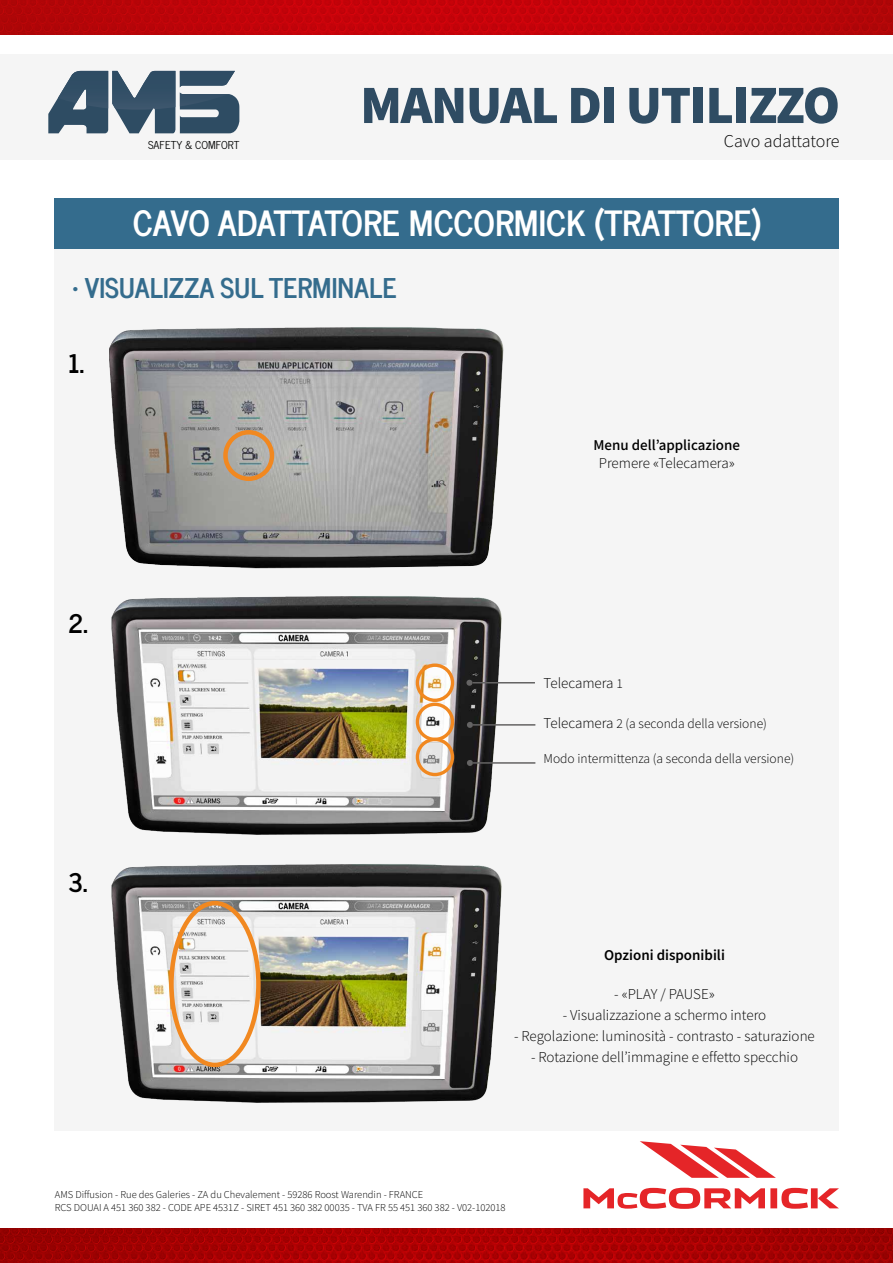
<style>
.page{position:relative;width:893px;height:1263px;background:#fff}
.page>*{position:absolute;margin:0;border:0;box-sizing:border-box;transform-origin:0 0}
.t1{font:900 54px "Mada";letter-spacing:-.025em;color:#2f4c63}
.t2{font:700 34.5px "News Cycle";color:#fff}
.t3{font:700 27px "News Cycle";color:#346c8d}
.t4{font:700 25.5px "News Cycle";color:#000}
.t5{font:300 18px "Mada";letter-spacing:-.005em;color:#000}
.t6{font:300 15px "Mada";color:#000}
.t7{font:500 15px "Mada";color:#000}
.t8{font:600 15px "Mada";color:#000}
.t9{font:300 13.5px "Mada";color:#000}
.t10{font:10.8px "News Cycle";color:#010202}
.t11{font:300 10.5px/12.6px "Mada";color:#000}
.s1{font-size:13.5px}
.s2{font-size:15px}
</style>
<div class="page">
<img style="left:0;top:1228px;width:892px;height:35px">
<img style="left:0;top:0;width:892px;height:35px">
<svg style="left:892px;top:1228px;width:1px;height:35px"></svg>
<hr style="left:892px;top:0;width:1px;height:35px;background:#ad0607">
<div style="left:0;top:54px;width:893px;height:106px;background:#f5f5f5"></div>
<hr style="left:892px;top:54px;width:1px;height:106px;background:#e6e6e7">
<svg style="left:48px;top:71px;width:191px;height:62px"></svg>
<img style="left:58px;top:71px;width:50px;height:37px">
<svg style="left:583px;top:1188px;width:256px;height:21px"></svg>
<svg style="left:640px;top:1141px;width:136px;height:37px"></svg>
<div style="left:55px;top:198px;width:784px;height:932px;background:#f5f5f5"></div>
<div style="left:55px;top:198px;width:784px;height:51px;background:#346c8d"></div>
<img style="left:109px;top:327px;width:395px;height:242px">
<svg style="left:223px;top:430px;width:51px;height:51px;background:#b99f84"></svg>
<img style="left:111px;top:596px;width:425px;height:239px">
<img style="left:111px;top:864px;width:391px;height:239px">
<svg style="left:416px;top:663px;width:38px;height:113px"></svg>
<svg style="left:466px;top:759px;width:7px;height:7px"></svg>
<hr style="left:473px;top:762px;width:62px;height:2px;background:#646363">
<svg style="left:466px;top:721px;width:7px;height:7px"></svg>
<hr style="left:473px;top:724px;width:62px;height:2px;background:#646363">
<svg style="left:466px;top:679px;width:7px;height:7px"></svg>
<hr style="left:472px;top:682px;width:63px;height:1px;background:#646363">
<div style="left:169px;top:901px;width:92px;height:166px;border:4px solid #f18820;border-radius:50%"></div>
<p class="t10" style="left:148px;top:135px;width:93px">SAFETY &amp; COMFORT</p>
<h1 class="t1" style="left:360px;top:73px;width:481px">MANUAL DI UTILIZZO</h1>
<p class="t5" style="left:724px;top:132px;width:117px">Cavo adattatore</p>
<h2 class="t2" style="left:133px;top:193px;width:630px">CAVO ADATTATORE MCCORMICK (TRATTORE)</h2>
<h3 class="t3" style="left:72px;top:264px;width:326px">• VISUALIZZA SUL TERMINALE</h3>
<h3 class="t4" style="left:68px;top:341px;width:17px">1.</h3>
<p class="t7" style="left:593px;top:436px;width:148px">Menu dell’applicazione</p>
<p class="t6" style="left:599px;top:455px;width:137px">Premere «Telecamera»</p>
<h3 class="t4" style="left:68px;top:601px;width:21px">2.</h3>
<h3 class="t4" style="left:68px;top:860px;width:21px">3.</h3>
<p class="t6" style="left:543px;top:674px;width:81px">Telecamera <span class="s1">1</span></p>
<p class="t9" style="left:543px;top:716px;width:225px"><span class="s2">Telecamera</span> 2 (a seconda della versione)</p>
<p class="t9" style="left:543px;top:752px;width:252px">Modo intermittenza (a seconda della versione)</p>
<p class="t8" style="left:604px;top:946px;width:122px">Opzioni disponibili</p>
<p class="t6" style="left:614px;top:985px;width:102px">- «PLAY / PAUSE»</p>
<p class="t6" style="left:563px;top:1006px;width:205px">- Visualizzazione a schermo intero</p>
<p class="t6" style="left:514px;top:1027px;width:302px">- Regolazione: luminosità - contrasto - saturazione</p>
<p class="t6" style="left:531px;top:1048px;width:269px">- Rotazione dell’immagine e effetto specchio</p>
<p class="t11" style="left:55px;top:1189px;width:452px">AMS Diffusion - Rue des Galeries - ZA du Chevalement - 59286 Roost Warendin - FRANCE<br>RCS DOUAI A 451 360 382 - CODE APE 4531Z - SIRET 451 360 382 00035 - TVA FR 55 451 360 382 - V02-102018</p>
</div>
